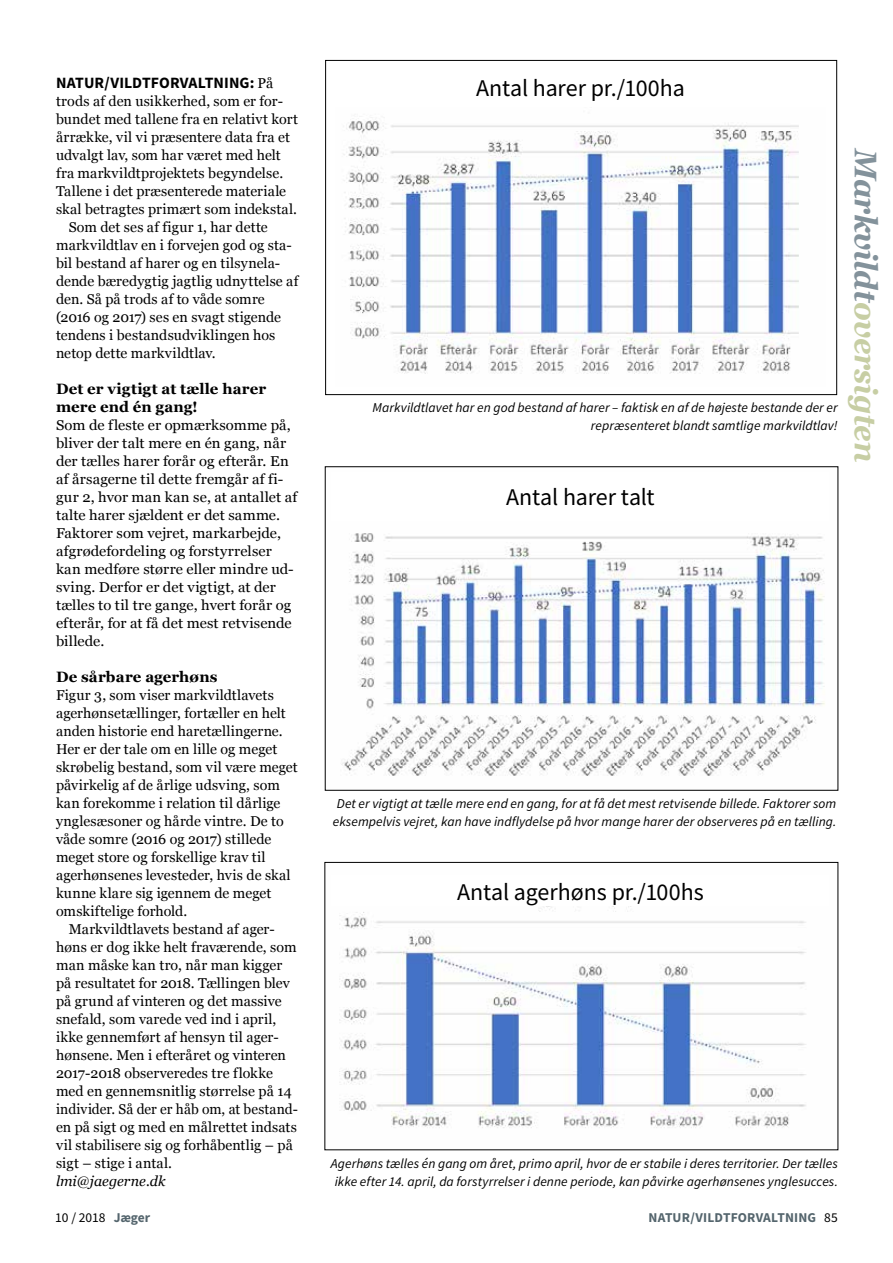
<style>
.page{position:relative;width:893px;height:1263px;background:#fff}
.page>*{position:absolute;margin:0;border:0;box-sizing:border-box;transform-origin:0 0}
.t1{font:italic 700 31.35px "Georgia";letter-spacing:-.015em;color:#c7cea4;scale:.95 1}
.t2{font:24px "Source Sans Pro";letter-spacing:-.005em;color:#000}
.t3{font:700 15.75px "Source Sans Pro";letter-spacing:.005em;color:#000}
.t4{font:700 15px/18px "Georgia";letter-spacing:.01em;color:#000}
.t5{font:14.25px "Georgia";letter-spacing:.005em;color:#000}
.t6{font:14.25px/18px "Georgia";letter-spacing:.005em;color:#000;scale:1.04 1}
.t7{font:italic 14.25px "Georgia";color:#000}
.t8{font:italic 13.5px/18px "Source Sans Pro";letter-spacing:.005em;color:#000}
.t9{font:700 13.5px "Source Sans Pro";letter-spacing:.01em;color:#54656d}
.t10{font:13.5px "Source Sans Pro";color:#000}
.s1{font-family:"Georgia";font-weight:400;font-size:14.25px}
.s2{font-weight:700;color:#54656d}
.s3{font-weight:400;color:#000}
.s4{color:#83929b}
</style>
<div class="page">
<img style="left:339px;top:906px;width:467px;height:222px">
<div style="left:324px;top:862px;width:514px;height:288px;border:1px solid #000"></div>
<img style="left:341px;top:533px;width:484px;height:243px">
<div style="left:325px;top:466px;width:513px;height:325px;border:1px solid #000"></div>
<img style="left:343px;top:117px;width:456px;height:257px">
<p class="t3" style="left:56px;top:72px;width:219px">NATUR/VILDTFORVALTNING: <span class="s1">På</span></p>
<p class="t5" style="left:56px;top:93px;width:229px">trods af den usikkerhed, som er for-</p>
<p class="t5" style="left:56px;top:111px;width:244px">bundet med tallene fra en relativt kort</p>
<p class="t5" style="left:56px;top:129px;width:235px">årrække, vil vi præsentere data fra et</p>
<p class="t5" style="left:56px;top:147px;width:226px">udvalgt lav, som har været med helt</p>
<p class="t5" style="left:56px;top:165px;width:229px">fra markvildtprojektets begyndelse.</p>
<p class="t5" style="left:56px;top:183px;width:232px">Tallene i det præsenterede materiale</p>
<p class="t5" style="left:56px;top:201px;width:242px">skal betragtes primært som indekstal.</p>
<p class="t5" style="left:69px;top:219px;width:200px">Som det ses af figur 1, har dette</p>
<p class="t5" style="left:56px;top:237px;width:237px">markvildtlav en i forvejen god og sta-</p>
<p class="t5" style="left:56px;top:255px;width:226px">bil bestand af harer og en tilsynela-</p>
<p class="t5" style="left:56px;top:273px;width:244px">dende bæredygtig jagtlig udnyttelse af</p>
<p class="t5" style="left:56px;top:291px;width:210px">den. Så på trods af to våde somre</p>
<p class="t5" style="left:56px;top:309px;width:227px">(2016 og 2017) ses en svagt stigende</p>
<p class="t5" style="left:56px;top:327px;width:221px">tendens i bestandsudviklingen hos</p>
<p class="t5" style="left:56px;top:345px;width:161px">netop dette markvildtlav.</p>
<p class="t4" style="left:56px;top:380px;width:212px">Det er vigtigt at tælle harer mere end én gang!</p>
<p class="t6" style="left:56px;top:417px;width:233px">Som de fleste er opmærksomme på, bliver der talt mere en én gang, når der tælles harer forår og efterår. En af årsagerne til dette fremgår af fi&shy;gur 2, hvor man kan se, at antallet af talte harer sjældent er det samme.<br>Faktorer som vejret, markarbejde, afgrødefordeling og forstyrrelser kan medføre større eller mindre ud&shy;sving. Derfor er det vigtigt, at der tælles to til tre gange, hvert forår og efterår, for at få det mest retvisende billede.</p>
<p class="t4" style="left:56px;top:668px;width:163px">De sårbare agerhøns</p>
<p class="t5" style="left:56px;top:687px;width:219px">Figur 3, som viser markvildtlavets</p>
<p class="t5" style="left:56px;top:705px;width:231px">agerhønsetællinger, fortæller en helt</p>
<p class="t5" style="left:56px;top:723px;width:228px">anden historie end haretællingerne.</p>
<p class="t5" style="left:56px;top:741px;width:223px">Her er der tale om en lille og meget</p>
<p class="t5" style="left:56px;top:759px;width:243px">skrøbelig bestand, som vil være meget</p>
<p class="t5" style="left:56px;top:777px;width:225px">påvirkelig af de årlige udsving, som</p>
<p class="t5" style="left:56px;top:795px;width:226px">kan forekomme i relation til dårlige</p>
<p class="t5" style="left:56px;top:813px;width:229px">ynglesæsoner og hårde vintre. De to</p>
<p class="t5" style="left:56px;top:831px;width:217px">våde somre (2016 og 2017) stillede</p>
<p class="t5" style="left:56px;top:849px;width:211px">meget store og forskellige krav til</p>
<p class="t5" style="left:56px;top:867px;width:236px">agerhønsenes levesteder, hvis de skal</p>
<p class="t5" style="left:56px;top:885px;width:217px">kunne klare sig igennem de meget</p>
<p class="t5" style="left:56px;top:903px;width:133px">omskiftelige forhold.</p>
<p class="t5" style="left:69px;top:921px;width:208px">Markvildtlavets bestand af ager-</p>
<p class="t5" style="left:56px;top:939px;width:242px">høns er dog ikke helt fraværende, som</p>
<p class="t5" style="left:56px;top:957px;width:228px">man måske kan tro, når man kigger</p>
<p class="t5" style="left:56px;top:975px;width:235px">på resultatet for 2018. Tællingen blev</p>
<p class="t5" style="left:56px;top:993px;width:227px">på grund af vinteren og det massive</p>
<p class="t5" style="left:56px;top:1011px;width:222px">snefald, som varede ved ind i april,</p>
<p class="t5" style="left:56px;top:1029px;width:224px">ikke gennemført af hensyn til ager-</p>
<p class="t5" style="left:56px;top:1047px;width:232px">hønsene. Men i efteråret og vinteren</p>
<p class="t5" style="left:56px;top:1065px;width:218px">2017-2018 observeredes tre flokke</p>
<p class="t5" style="left:56px;top:1083px;width:237px">med en gennemsnitlig størrelse på 14</p>
<p class="t5" style="left:56px;top:1101px;width:243px">individer. Så der er håb om, at bestand-</p>
<p class="t5" style="left:56px;top:1119px;width:242px">en på sigt og med en målrettet indsats</p>
<p class="t5" style="left:56px;top:1137px;width:238px">vil stabilisere sig og forhåbentlig – på</p>
<p class="t5" style="left:56px;top:1155px;width:117px">sigt – stige i antal.</p>
<p class="t7" style="left:56px;top:1172px;width:111px">lmi@jaegerne.dk</p>
<h2 class="t2" style="left:476px;top:73px;width:210px">Antal harer pr./100ha</h2>
<p class="t8" style="left:372px;top:399px;width:467px;text-align:right">Markvildtlavet har en god bestand af harer – faktisk en af de højeste bestande der er repræsenteret blandt samtlige markvildtlav!</p>
<h2 class="t2" style="left:506px;top:482px;width:150px">Antal harer talt</h2>
<p class="t8" style="left:333px;top:795px;width:505px">Det er vigtigt at tælle mere end en gang, for at få det mest retvisende billede. Faktorer som eksempelvis vejret, kan have indflydelse på hvor mange harer der observeres på en tælling.</p>
<h2 class="t2" style="left:457px;top:876px;width:248px">Antal agerhøns pr./100hs</h2>
<p class="t8" style="left:331px;top:1155px;width:509px">Agerhøns tælles én gang om året, primo april, hvor de er stabile i deres territorier. Der tælles ikke efter 14. april, da forstyrrelser i denne periode, kan påvirke agerhønsenes ynglesucces.</p>
<p class="t10" style="left:55px;top:1209px;width:96px">10 / 2018 <span class="s2">Jæger</span></p>
<p class="t9" style="left:648px;top:1208px;width:191px">NATUR/VILDTFORVALTNING <span class="s3">85</span></p>
<h1 class="t1" style="left:886px;top:149px;width:331px;rotate:90deg"><span class="s4">Markvildt</span>oversigten</h1>
</div>
